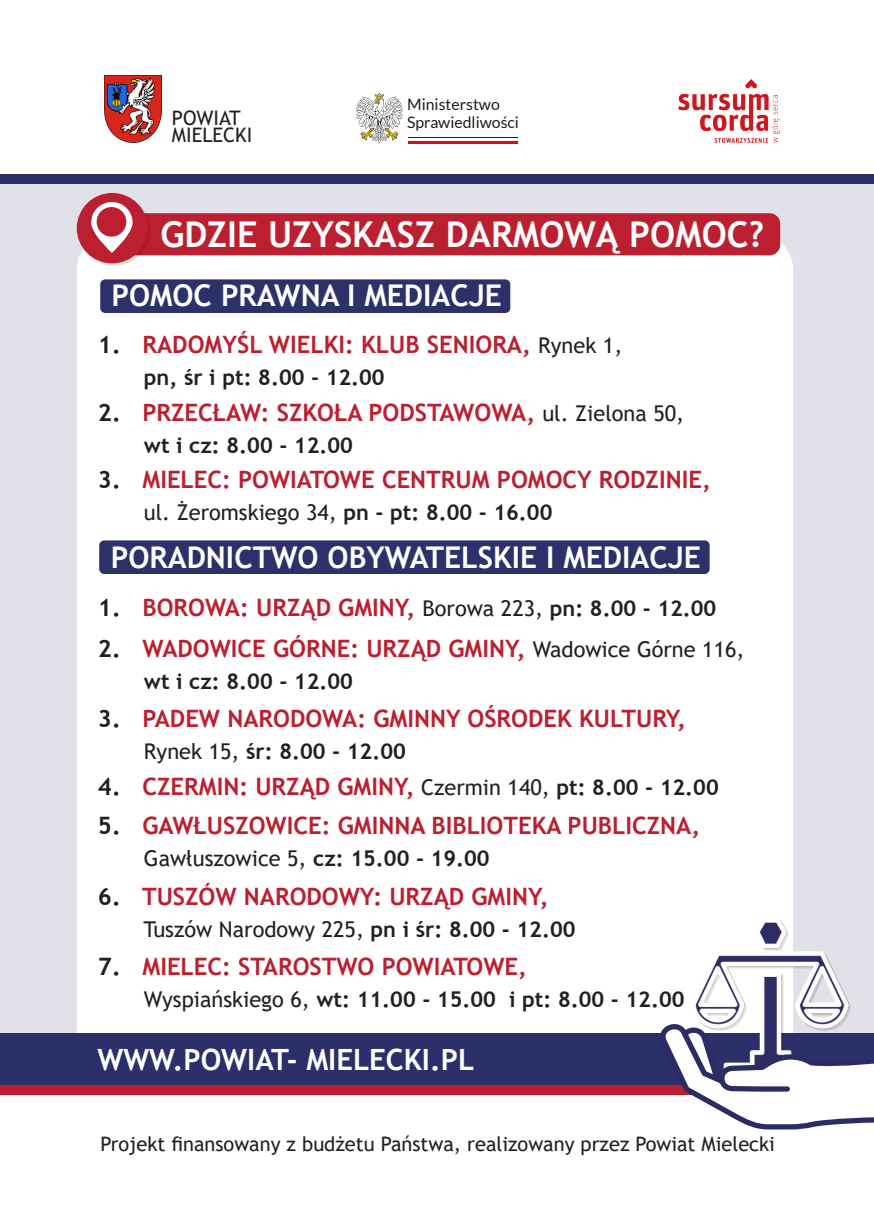
<style>
.page{position:relative;width:874px;height:1225px;background:#fff}
.page>*{position:absolute;margin:0;border:0;box-sizing:border-box;transform-origin:0 0}
.t1{font:700 35.6px "Trebuchet MS";color:#fff}
.t2{font:700 30px "Trebuchet MS";color:#fff}
.t3{font:700 29.2px "Trebuchet MS";color:#fff}
.t4{font:700 24px "Trebuchet MS";color:#bc1f2f}
.t5{font:700 21.8px "Trebuchet MS";color:#231f20}
.t6{font:21.8px "Trebuchet MS";color:#231f20}
.t7{font:20px "Trebuchet MS";color:#231f20}
.t8{font:15.8px "Lato";color:#1d1d1b}
.s1{color:#231f20}
.s2{font-weight:400;font-size:21.8px;color:#231f20}
.s3{font-weight:700}
.s4{font-size:21.8px;color:#231f20}
.s5{font-weight:400}
</style>
<div class="page">
<div style="left:0;top:183px;width:873px;height:874px;background:#e1e1e9"></div>
<div style="left:77px;top:234px;width:715px;height:849px;background:#fff;border-radius:36px"></div>
<div style="left:125px;top:213px;width:654px;height:42px;background:#bc1f2f;border-radius:11px"></div>
<img style="left:79px;top:195px;width:71px;height:70px">
<div style="left:77px;top:193px;width:70px;height:70px;background:#bc1f2f;border-radius:50%"></div>
<div style="left:100px;top:279px;width:410px;height:34px;background:#2c3169;border-radius:5px"></div>
<div style="left:99px;top:540px;width:610px;height:34px;background:#2c3169;border-radius:5px"></div>
<svg style="left:91px;top:202px;width:41px;height:51px"></svg>
<div style="left:97px;top:207px;width:29px;height:30px;background:#bc1f2f;border-radius:50%"></div>
<div style="left:0;top:1033px;width:873px;height:57px;background:#2b306a"></div>
<div style="left:0;top:1085px;width:873px;height:10px;background:#bc1f2f"></div>
<img style="left:695px;top:918px;width:154px;height:104px">
<svg style="left:661px;top:1022px;width:212px;height:107px"></svg>
<img style="left:678px;top:79px;width:101px;height:63px">
<hr style="left:408px;top:141px;width:109px;height:3px;background:#e30613">
<hr style="left:408px;top:138px;width:109px;height:1px;background:#1d1d1b">
<svg style="left:356px;top:93px;width:46px;height:51px"></svg>
<div style="left:0;top:174px;width:873px;height:9px;background:#2b306a"></div>
<img style="left:104px;top:76px;width:58px;height:66px">
<p class="t8" style="left:407px;top:96px;width:94px">Ministerstwo</p>
<p class="t7" style="left:172px;top:110px;width:70px">POWIAT</p>
<p class="t8" style="left:407px;top:113px;width:113px">Sprawiedliwości</p>
<p class="t7" style="left:172px;top:127px;width:82px">MIELECKI</p>
<h1 class="t1" style="left:160px;top:221px;width:604px">GDZIE UZYSKASZ DARMOWĄ POMOC?</h1>
<p class="t2" style="left:108px;top:284px;width:253px">OSOBY FIZYCZNEJ</p>
<p class="t2" style="left:111px;top:284px;width:391px">POMOC PRAWNA I MEDIACJE</p>
<p class="t4" style="left:98px;top:335px;width:525px"><span class="s1">1.</span> RADOMYŚL WIELKI: KLUB SENIORA, <span class="s2">Rynek 1,</span></p>
<p class="t5" style="left:144px;top:368px;width:242px">pn, śr i pt: 8.00 - 12.00</p>
<p class="t4" style="left:98px;top:403px;width:587px"><span class="s1">2.</span> PRZECŁAW: SZKOŁA PODSTAWOWA, <span class="s2">ul. Zielona 50,</span></p>
<p class="t5" style="left:144px;top:436px;width:210px">wt i cz: 8.00 - 12.00</p>
<p class="t4" style="left:98px;top:470px;width:614px"><span class="s1">3.</span> MIELEC: POWIATOWE CENTRUM POMOCY RODZINIE,</p>
<p class="t6" style="left:144px;top:503px;width:410px">ul. Żeromskiego 34, <span class="s3">pn - pt: 8.00 - 16.00</span></p>
<p class="t2" style="left:111px;top:546px;width:591px">PORADNICTWO OBYWATELSKIE I MEDIACJE</p>
<p class="t4" style="left:98px;top:598px;width:619px"><span class="s1">1.</span> BOROWA: URZĄD GMINY, <span class="s2">Borowa 223,</span> <span class="s4">pn: 8.00 - 12.00</span></p>
<p class="t4" style="left:98px;top:639px;width:647px"><span class="s1">2.</span> WADOWICE GÓRNE: URZĄD GMINY, <span class="s2">Wadowice Górne 116,</span></p>
<p class="t5" style="left:144px;top:672px;width:210px">wt i cz: 8.00 - 12.00</p>
<p class="t4" style="left:98px;top:709px;width:589px"><span class="s1">3.</span> PADEW NARODOWA: GMINNY OŚRODEK KULTURY,</p>
<p class="t5" style="left:144px;top:743px;width:263px"><span class="s5">Rynek 15,</span> śr: 8.00 - 12.00</p>
<p class="t4" style="left:98px;top:777px;width:622px"><span class="s1">4.</span> CZERMIN: URZĄD GMINY, <span class="s2">Czermin 140,</span> <span class="s4">pt: 8.00 - 12.00</span></p>
<p class="t4" style="left:98px;top:816px;width:603px"><span class="s1">5.</span> GAWŁUSZOWICE: GMINNA BIBLIOTEKA PUBLICZNA,</p>
<p class="t6" style="left:144px;top:849px;width:347px">Gawłuszowice 5, <span class="s3">cz: 15.00 - 19.00</span></p>
<p class="t4" style="left:98px;top:887px;width:452px"><span class="s1">6.</span> TUSZÓW NARODOWY: URZĄD GMINY,</p>
<p class="t6" style="left:143px;top:921px;width:433px">Tuszów Narodowy 225, <span class="s3">pn i śr: 8.00 - 12.00</span></p>
<p class="t4" style="left:98px;top:957px;width:430px"><span class="s1">7.</span> MIELEC: STAROSTWO POWIATOWE,</p>
<p class="t5" style="left:144px;top:991px;width:542px"><span class="s5">Wyspiańskiego 6,</span> wt: 11.00 - 15.00 i pt: 8.00 - 12.00</p>
<p class="t3" style="left:97px;top:1048px;width:378px">WWW.POWIAT- MIELECKI.PL</p>
<p class="t7" style="left:100px;top:1136px;width:675px">Projekt finansowany z budżetu Państwa, realizowany przez Powiat Mielecki</p>
</div>
